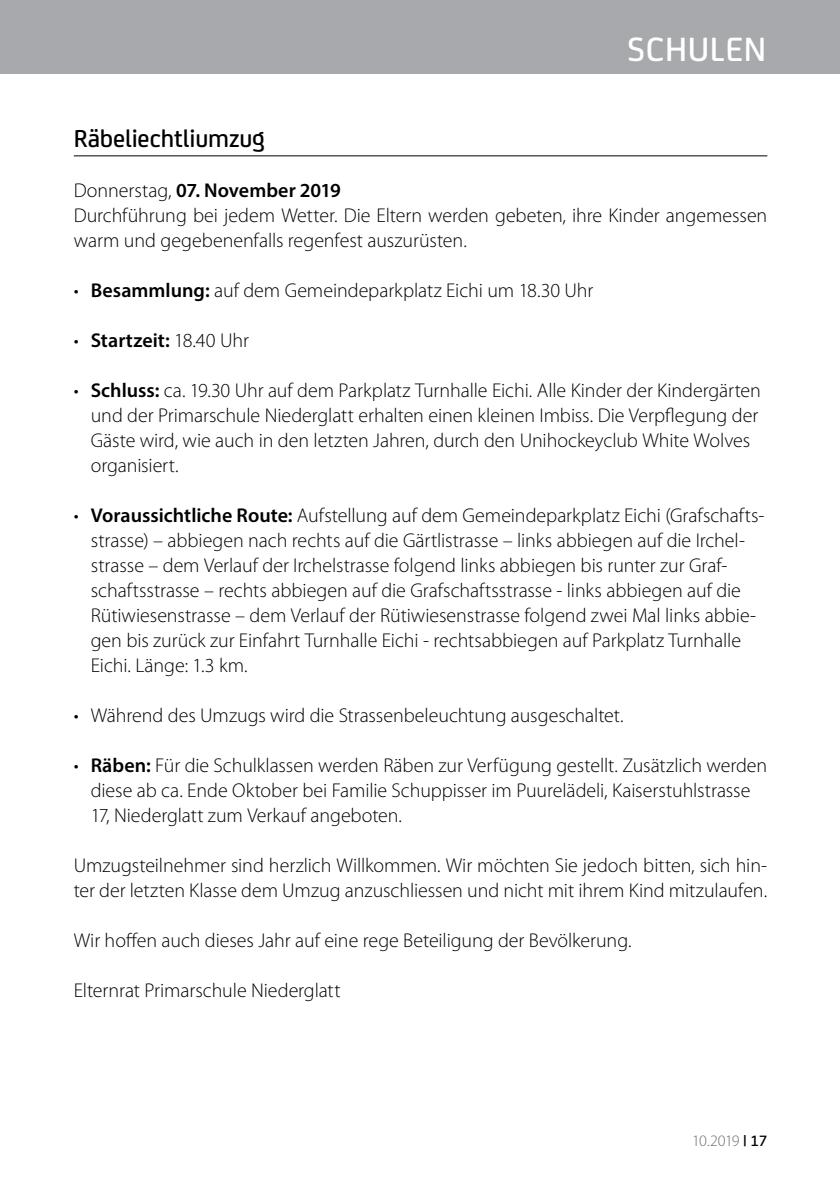
<style>
.page{position:relative;width:840px;height:1191px;background:#fff}
.page>*{position:absolute;margin:0;border:0;box-sizing:border-box;transform-origin:0 0}
.t1{font:500 36px "FS Joey";color:#fff}
.t2{font:500 26px "FS Joey";letter-spacing:-.005em;color:#000}
.t3{font:300 20px/25px "Myriad Pro";letter-spacing:-.005em;color:#000}
.t4{font:600 20px "Myriad Pro";letter-spacing:.005em;color:#000}
.t5{font:300 16px "Myriad Pro";letter-spacing:-.04em;color:#6d6e71}
.s1{font-weight:600}
.s2{font-weight:300}
.s3{font-family:"FS Joey";font-weight:500;color:#000}
</style>
<div class="page">
<div style="left:0;top:0;width:839px;height:74px;background:#a7a9ac"></div>
<hr style="left:74px;top:155px;width:692px;height:1px;background:#000">
<h1 class="t1" style="left:627px;top:23px;width:21px">schulen</h1>
<h2 class="t2" style="left:74px;top:119px;width:192px">Räbeliechtliumzug</h2>
<p class="t3" style="left:74px;top:178px;width:694px">Donnerstag, <span class="s1">07. November 2019<br></span>Durchführung bei jedem Wetter. Die Eltern werden gebeten, ihre Kinder angemessen warm und gegebenenfalls regenfest auszurüsten.</p>
<p class="t3" style="left:74px;top:278px;width:520px">• <span class="s1">Besammlung:</span> auf dem Gemeindeparkplatz Eichi um 18.30 Uhr</p>
<p class="t4" style="left:74px;top:328px;width:176px"><span class="s2">•</span> Startzeit: <span class="s2">18.40 Uhr</span></p>
<p class="t3" style="left:91px;top:378px;width:671px;text-indent:-17px">• <span class="s1">Schluss:</span> ca. 19.30 U hr auf dem Parkplatz Turnhalle Eichi. Alle Kinder der Kindergärten und der Primarschule Niederglatt erhalten einen kleinen I mbiss. Die Verpflegung der Gäste wird, wie auch in den letzten Jahren, durch den U nihockeyclub White Wolves organisiert.</p>
<p class="t3" style="left:91px;top:503px;width:674px;text-indent:-17px">• <span class="s1">Voraussichtliche Route:</span> Aufstellung auf dem Gemeindeparkplatz Eichi (Grafschafts&shy;strasse) – abbiegen nach rechts auf die Gärtlistrasse – links abbiegen auf die I rchel&shy;strasse – dem Verlauf der I rchelstrasse folgend links abbiegen bis runter zur Graf&shy;schaftsstrasse – rechts abbiegen auf die Grafschaftsstrasse - links abbiegen auf die Rütiwiesenstrasse – dem Verlauf der Rütiwiesenstrasse folgend zwei Mal links abbie&shy;gen bis zurück zur Einfahrt Turnhalle Eichi - rechtsabbiegen auf Parkplatz Turnhalle Eichi. Länge: 1.3 km.</p>
<p class="t3" style="left:74px;top:703px;width:551px">• Während des U mzugs wird die Strassenbeleuchtung ausgeschaltet.</p>
<p class="t3" style="left:91px;top:753px;width:677px;text-indent:-17px">• <span class="s1">Räben:</span> Für die Schulklassen werden Räben zur Verfügung gestellt. Zusätzlich werden diese ab ca. Ende Oktober bei Familie Schuppisser im Puurelädeli, Kaiserstuhlstrasse<br>17, Niederglatt zum Verkauf angeboten.</p>
<p class="t3" style="left:74px;top:853px;width:694px">U mzugsteilnehmer sind herzlich Willkommen. Wir möchten Sie jedoch bitten, sich hin&shy;ter der letzten Klasse dem U mzug anzuschliessen und nicht mit ihrem Kind mitzulaufen.</p>
<p class="t3" style="left:74px;top:928px;width:559px">Wir hoffen auch dieses Jahr auf eine rege Beteiligung der Bevölkerung.</p>
<p class="t3" style="left:74px;top:978px;width:268px">Elternrat Primarschule Niederglatt</p>
<p class="t5" style="left:691px;top:1131px;width:77px">10.2019 <span class="s3">| 17</span></p>
</div>
